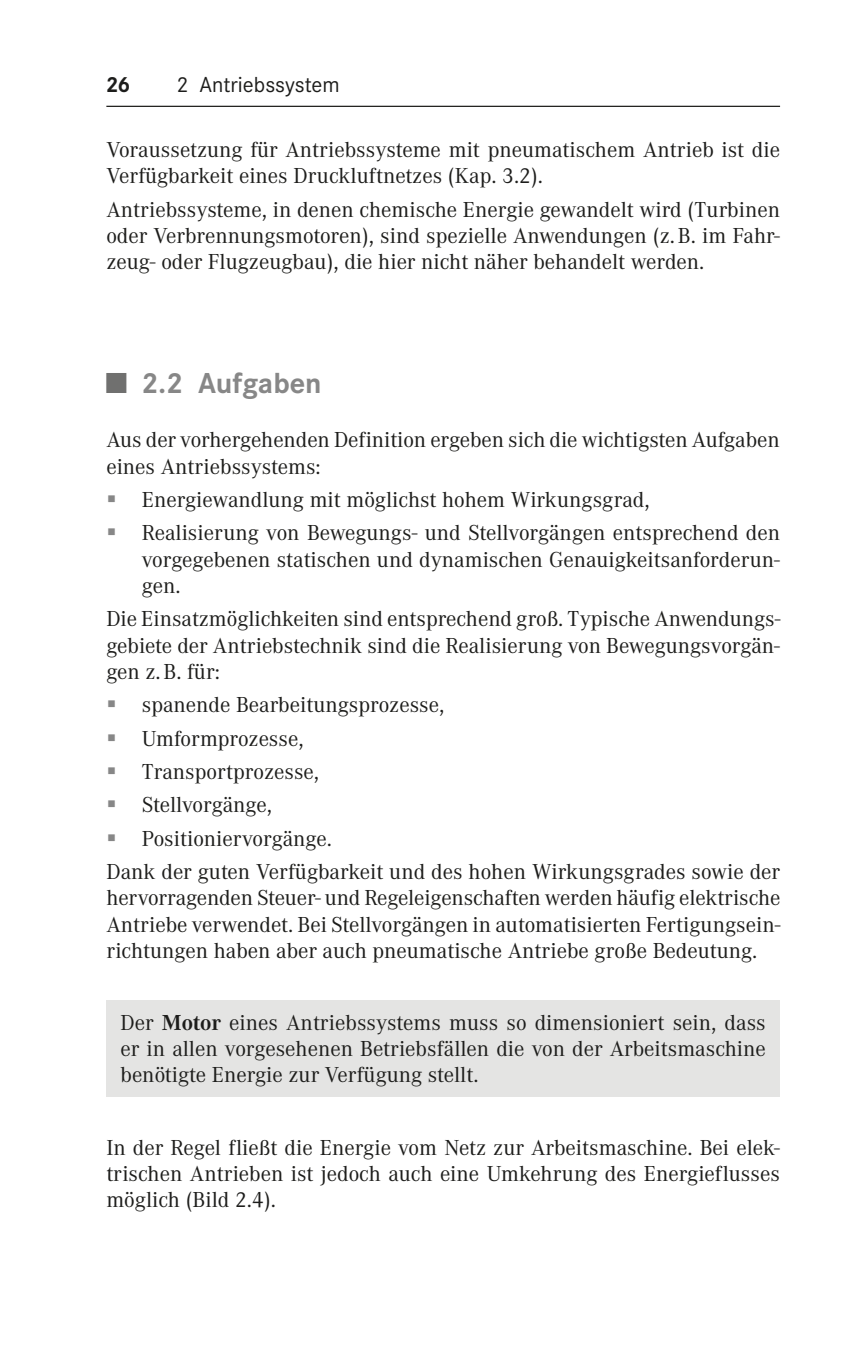
<style>
.page{position:relative;width:851px;height:1347px;background:#fff}
.page>*{position:absolute;margin:0;border:0;box-sizing:border-box;transform-origin:0 0}
.t1{font:700 30px "Corporate S Pro";color:#878787}
.t2{font:22.5px/26.2px "Corporate A Pro";color:#1d1d1b;text-align:justify}
.t3{font:22.5px "Corporate S Pro";color:#1d1d1b}
.t4{font:700 22.5px "Corporate S Pro";color:#1d1d1b}
.s1{color:#70706f}
.s2{font-weight:700}
</style>
<div class="page">
<hr style="left:106px;top:106px;width:674px;height:1px;background:#1d1d1b">
<div style="left:106px;top:1000px;width:674px;height:96px;background:#e4e4e3"></div>
<p class="t4" style="left:106px;top:67px;width:25px">26</p>
<p class="t3" style="left:177px;top:68px;width:164px">2 Antriebssystem</p>
<p class="t2" style="left:106px;top:135px;width:675px">Voraussetzung für Antriebssysteme mit pneumatischem Antrieb ist die<br>Verfügbarkeit eines Druckluftnetzes (Kap. 3.2).</p>
<p class="t2" style="left:106px;top:195px;width:675px">Antriebssysteme, in denen chemische Energie gewandelt wird (Turbinen oder Verbrennungsmotoren), sind spezielle Anwendungen (z. B. im Fahr&shy;zeug- oder Flugzeugbau), die hier nicht näher behandelt werden.</p>
<h1 class="t1" style="left:106px;top:359px;width:217px"><span class="s1">■</span> 2.2 Aufgaben</h1>
<p class="t2" style="left:106px;top:426px;width:674px">Aus der vorhergehenden Definition ergeben sich die wichtigsten Aufgaben eines Antriebssystems:</p>
<p class="t2" style="left:142px;top:482px;width:639px;line-height:33.2px">Energiewandlung mit möglichst hohem Wirkungsgrad,<br>Realisierung von Bewegungs- und Stellvorgängen entsprechend den</p>
<p class="t2" style="left:142px;top:545px;width:639px">vorgegebenen statischen und dynamischen Genauigkeitsanforderun&shy;gen.</p>
<p class="t2" style="left:106px;top:605px;width:675px">Die Einsatzmöglichkeiten sind entsprechend groß. Typische Anwendungs&shy;gebiete der Antriebstechnik sind die Realisierung von Bewegungsvorgän&shy;gen z. B. für:</p>
<p class="t2" style="left:142px;top:690px;width:304px">spanende Bearbeitungsprozesse,</p>
<p class="t2" style="left:142px;top:724px;width:163px">Umformprozesse,</p>
<p class="t2" style="left:142px;top:757px;width:179px">Transportprozesse,</p>
<p class="t2" style="left:142px;top:790px;width:132px">Stellvorgänge,</p>
<p class="t2" style="left:142px;top:824px;width:191px">Positioniervorgänge.</p>
<p class="t2" style="left:106px;top:857px;width:675px">Dank der guten Verfügbarkeit und des hohen Wirkungsgrades sowie der</p>
<p class="t2" style="left:106px;top:883px;width:675px">hervorragenden Steuer- und Regeleigenschaften werden häufig elektrische Antriebe verwendet. Bei Stellvorgängen in automatisierten Fertigungsein&shy;richtungen haben aber auch pneumatische Antriebe große Bedeutung.</p>
<p class="t2" style="left:120px;top:1008px;width:646px">Der <span class="s2">Motor</span> eines Antriebssystems muss so dimensioniert sein, dass er in allen vorgesehenen Betriebsfällen die von der Arbeitsmaschine benötigte Energie zur Verfügung stellt.</p>
<p class="t2" style="left:106px;top:1133px;width:675px">In der Regel fließt die Energie vom Netz zur Arbeitsmaschine. Bei elek&shy;trischen Antrieben ist jedoch auch eine Umkehrung des Energieflusses möglich (Bild 2.4).</p>
</div>
